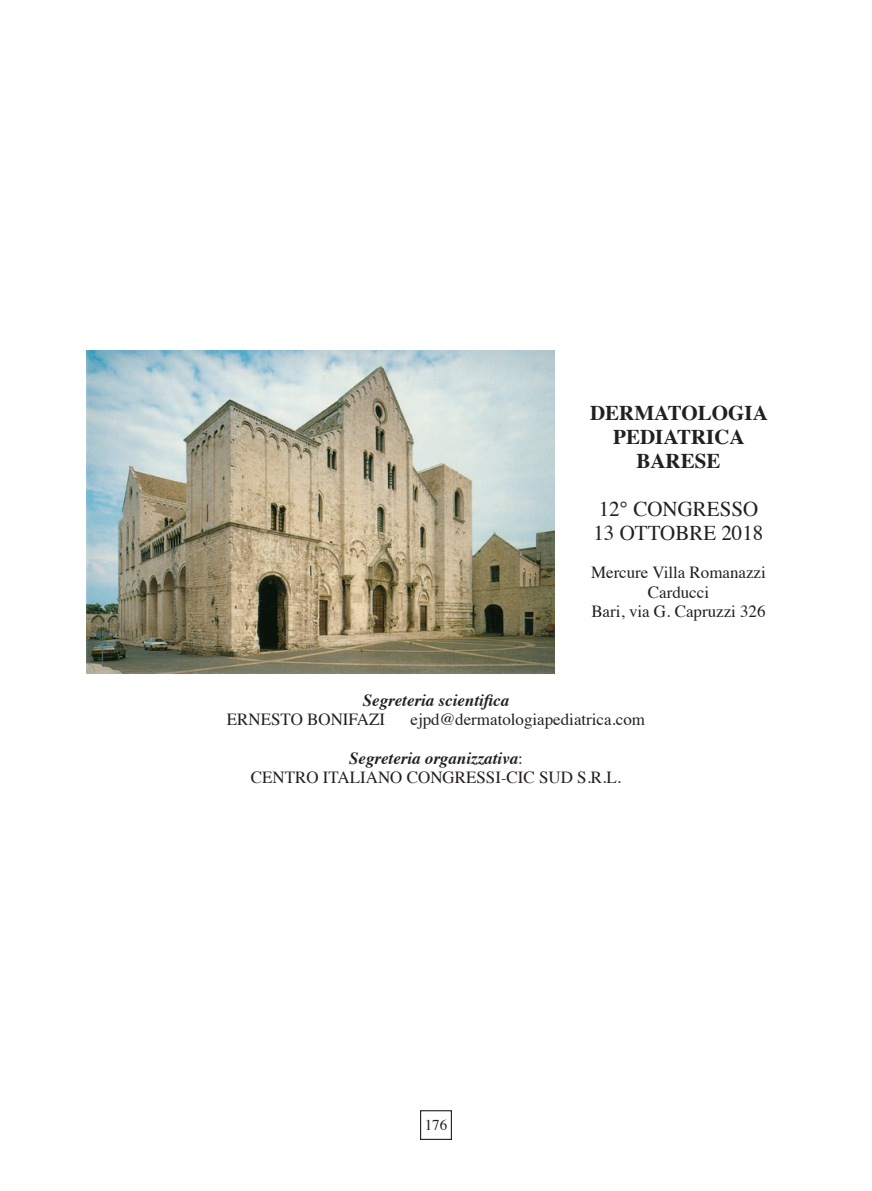
<style>
.page{position:relative;width:872px;height:1191px;background:#fff}
.page>*{position:absolute;margin:0;border:0;box-sizing:border-box;transform-origin:0 0}
.t1{font:700 21px "Times";color:#231f20}
.t2{font:21px "Times";color:#231f20}
.t3{font:16.95px/19.2px "Times";color:#231f20;text-align:center}
.t4{font:italic 700 16.95px "Times";color:#231f20}
.t5{font:15px "Times";color:#231f20}
.s1{font-weight:400;font-style:normal}
</style>
<div class="page">
<div style="left:420px;top:1110px;width:32px;height:30px;border:1px solid #231f20"></div>
<img style="left:86px;top:350px;width:468px;height:323px">
<p class="t1" style="left:590px;top:392px;width:179px">DERMATOLOGIA</p>
<p class="t1" style="left:613px;top:416px;width:133px">PEDIATRICA</p>
<p class="t1" style="left:636px;top:440px;width:86px">BARESE</p>
<p class="t2" style="left:598px;top:489px;width:161px">12° CONGRESSO</p>
<p class="t2" style="left:593px;top:513px;width:171px">13 OTTOBRE 2018</p>
<p class="t3" style="left:591px;top:561px;width:176px">Mercure Villa Romanazzi<br>Carducci</p>
<p class="t3" style="left:591px;top:600px;width:176px">Bari, via G. Capruzzi 326</p>
<p class="t4" style="left:363px;top:684px;width:148px">Segreteria scientifica</p>
<p class="t3" style="left:227px;top:708px;width:160px">ERNESTO BONIFAZI</p>
<p class="t3" style="left:410px;top:708px;width:236px">ejpd@dermatologiapediatrica.com</p>
<p class="t4" style="left:349px;top:742px;width:175px">Segreteria organizzativa<span class="s1">:</span></p>
<p class="t3" style="left:251px;top:766px;width:372px">CENTRO ITALIANO CONGRESSI-CIC SUD S.R.L.</p>
<p class="t5" style="left:425px;top:1111px;width:24px">176</p>
</div>
